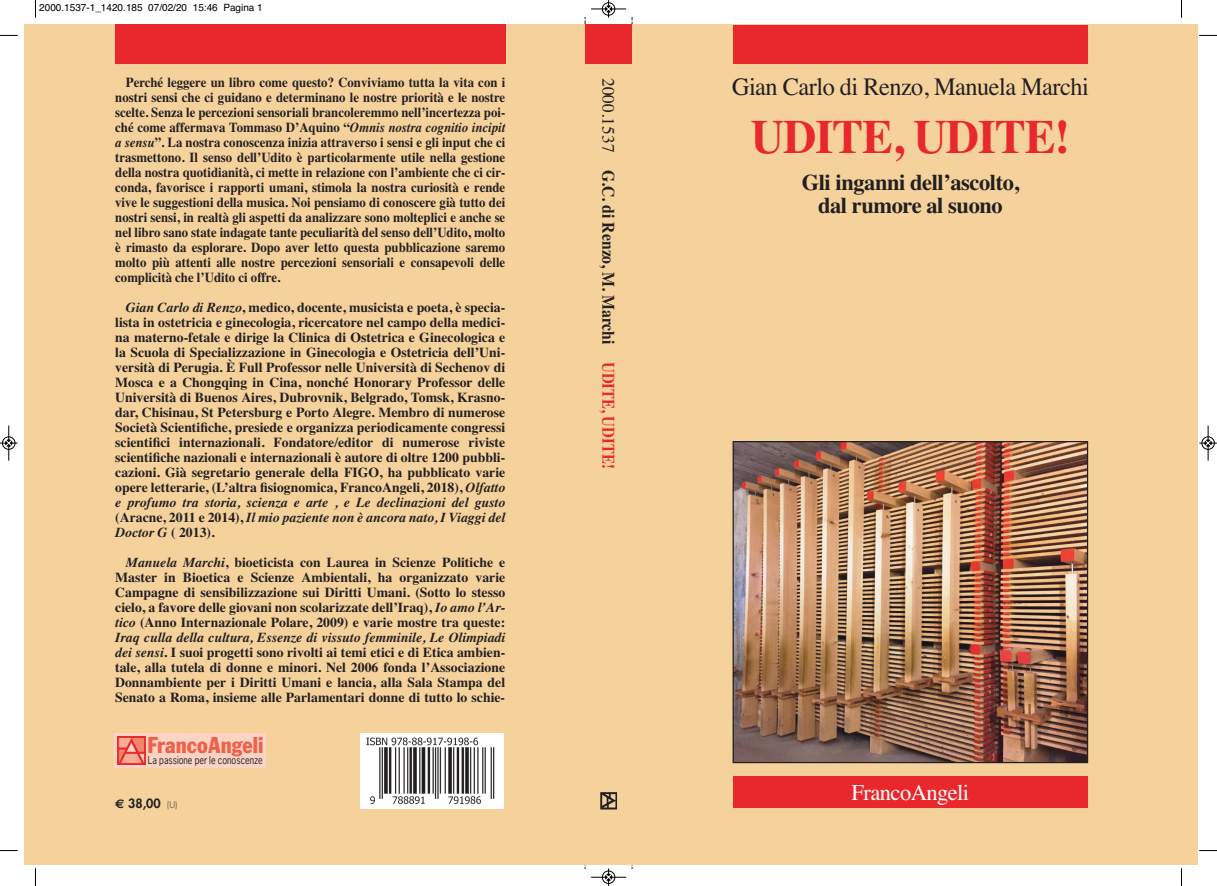
<style>
.page{position:relative;width:1217px;height:886px;background:#fff}
.page>*{position:absolute;margin:0;border:0;box-sizing:border-box;transform-origin:0 0}
.t1{font:700 47.5px "Times";letter-spacing:-.02em;color:#e9282d}
.t2{font:25px "Times";letter-spacing:-.02em;color:#231f20}
.t3{font:700 22.5px/22.5px "Times";letter-spacing:-.02em;color:#231f20;text-align:center}
.t4{font:22.5px "Times";letter-spacing:-.025em;color:#fff}
.t5{font:condensed 22.5px "Franklin Gothic";letter-spacing:.005em;color:#ee604a}
.t6{font:700 17.5px "Times";color:#231f20;scale:.9 1}
.t7{font:700 13.75px/15px "Times";color:#231f20;text-align:justify}
.t8{font:700 13.75px/15px "Times";color:#231f20;text-align:justify;scale:.93 1}
.t9{font:800 12.5px "Futura";color:#231f20}
.t10{font:10.25px "News Gothic";letter-spacing:-.005em;color:#231f20;scale:.88 1}
.t11{font:10px "Helvetica";color:#000}
.s1{font-style:italic}
.s2{font-family:"Euro Sans";font-weight:700}
.s3{font-weight:300;font-size:8.75px}
.s4{font-weight:400}
.s5{color:#e9282d}
</style>
<div class="page">
<div style="left:25px;top:25px;width:1172px;height:840px;background:#f5d29c"></div>
<div style="left:115px;top:24px;width:390px;height:40px;background:#e9282d"></div>
<div style="left:585px;top:24px;width:47px;height:40px;background:#e9282d"></div>
<div style="left:733px;top:25px;width:354px;height:39px;background:#e9282d"></div>
<div style="left:733px;top:776px;width:354px;height:32px;background:#e9282d"></div>
<img style="left:734px;top:443px;width:351px;height:318px">
<div style="left:732px;top:441px;width:355px;height:322px;border:1px solid #231f20"></div>
<img style="left:600px;top:792px;width:17px;height:17px">
<div style="left:360px;top:733px;width:144px;height:76px;background:#fff"></div>
<img style="left:366px;top:737px;width:129px;height:67px">
<div style="left:114px;top:733px;width:152px;height:35px;background:#fbd4c4"></div>
<img style="left:117px;top:736px;width:28px;height:28px">
<svg style="left:35px;top:0;width:1px;height:18px"></svg>
<svg style="left:0;top:35px;width:18px;height:1px"></svg>
<svg style="left:1199px;top:35px;width:17px;height:1px"></svg>
<svg style="left:35px;top:868px;width:1px;height:18px"></svg>
<svg style="left:0;top:850px;width:18px;height:1px"></svg>
<svg style="left:1199px;top:850px;width:17px;height:1px"></svg>
<div style="left:601px;top:2px;width:14px;height:14px;border:1px solid #fff;border-radius:50%"></div>
<hr style="left:591px;top:9px;width:35px;height:1px;background:#000">
<div style="left:602px;top:3px;width:13px;height:12px;border:1px solid #000;border-radius:50%"></div>
<svg style="left:605px;top:0;width:6px;height:18px"></svg>
<div style="left:601px;top:870px;width:14px;height:14px;border:1px solid #fff;border-radius:50%"></div>
<hr style="left:591px;top:877px;width:35px;height:1px;background:#000">
<div style="left:602px;top:871px;width:13px;height:12px;border:1px solid #000;border-radius:50%"></div>
<svg style="left:605px;top:868px;width:6px;height:18px"></svg>
<div style="left:2px;top:436px;width:13px;height:14px;border:1px solid #fff;border-radius:50%"></div>
<hr style="left:9px;top:426px;width:1px;height:35px;background:#000">
<div style="left:2px;top:437px;width:13px;height:12px;border:1px solid #000;border-radius:50%"></div>
<svg style="left:0;top:440px;width:18px;height:6px"></svg>
<div style="left:1201px;top:436px;width:13px;height:14px;border:1px solid #fff;border-radius:50%"></div>
<hr style="left:1207px;top:426px;width:1px;height:35px;background:#000">
<div style="left:1201px;top:437px;width:13px;height:12px;border:1px solid #000;border-radius:50%"></div>
<svg style="left:1199px;top:440px;width:17px;height:6px"></svg>
<p class="t11" style="left:39px;top:2px;width:225px">2000.1537-1_1420.185 07/02/20 15:46 Pagina 1</p>
<p class="t8" style="left:115px;top:75px;width:421px;text-indent:11px">Perché leggere un libro come questo? Conviviamo tutta la vita con i nostri sensi che ci guidano e determinano le nostre priorità e le nostre scelte. Senza le percezioni sensoriali brancoleremmo nell’incertezza poi&shy;ché come affermava Tommaso D’Aquino “<span class="s1">Omnis nostra cognitio incipit a sensu</span>”. La nostra conoscenza inizia attraverso i sensi e gli input che ci trasmettono. Il senso dell’Udito è particolarmente utile nella gestione della nostra quotidianità, ci mette in relazione con l’ambiente che ci cir&shy;conda, favorisce i rapporti umani, stimola la nostra curiosità e rende vive le suggestioni della musica. Noi pensiamo di conoscere già tutto dei nostri sensi, in realtà gli aspetti da analizzare sono molteplici e anche se nel libro sano state indagate tante peculiarità del senso dell’Udito, molto è rimasto da esplorare. Dopo aver letto questa pubblicazione saremo molto più attenti alle nostre percezioni sensoriali e consapevoli delle complicità che l’Udito ci offre.</p>
<p class="t7" style="left:115px;top:300px;width:391px;text-indent:11px"><span class="s1">Gian Carlo di Renzo</span>, medico, docente, musicista e poeta, è specia&shy;lista in ostetricia e ginecologia, ricercatore nel campo della medici&shy;na materno-fetale e dirige la Clinica di Ostetrica e Ginecologica e la Scuola di Specializzazione in Ginecologia e Ostetricia dell’Uni&shy;versità di Perugia. È Full Professor nelle Università di Sechenov di Mosca e a Chongqing in Cina, nonché Honorary Professor delle Università di Buenos Aires, Dubrovnik, Belgrado, Tomsk, Krasno&shy;dar, Chisinau, St Petersburg e Porto Alegre. Membro di numerose Società Scientifiche, presiede e organizza periodicamente congressi scientifici internazionali. Fondatore/editor di numerose riviste scientifiche nazionali e internazionali è autore di oltre 1200 pubbli&shy;cazioni. Già segretario generale della FIGO, ha pubblicato varie opere letterarie, (L’altra fisiognomica, FrancoAngeli, 2018), <span class="s1">Olfatto e profumo tra storia, scienza e arte , e Le declinazioni del gusto </span>(Aracne, 2011 e 2014), <span class="s1">Il mio paziente non è ancora nato, I Viaggi del Doctor G</span> ( 2013).</p>
<p class="t7" style="left:115px;top:555px;width:391px;text-indent:11px"><span class="s1">Manuela Marchi</span>, bioeticista con Laurea in Scienze Politiche e Master in Bioetica e Scienze Ambientali, ha organizzato varie Campagne di sensibilizzazione sui Diritti Umani. (Sotto lo stesso cielo, a favore delle giovani non scolarizzate dell’Iraq), <span class="s1">Io amo l’Ar&shy;tico</span> (Anno Internazionale Polare, 2009) e varie mostre tra queste:<br><span class="s1">Iraq culla della cultura, Essenze di vissuto femminile, Le Olimpiadi dei sensi</span>. I suoi progetti sono rivolti ai temi etici e di Etica ambien&shy;tale, alla tutela di donne e minori. Nel 2006 fonda l’Associazione Donnambiente per i Diritti Umani e lancia, alla Sala Stampa del Senato a Roma, insieme alle Parlamentari donne di tutto lo schie-</p>
<h3 class="t5" style="left:147px;top:737px;width:118px">FrancoAngeli</h3>
<p class="t10" style="left:148px;top:754px;width:132px">La passione per le conoscenze</p>
<p class="t9" style="left:115px;top:797px;width:63px"><span class="s2">€</span> 38,00 <span class="s3">(U)</span></p>
<p class="t6" style="left:618px;top:78px;width:435px;rotate:90deg"><span class="s4">2000.1537</span> G.C. di Renzo, M. Marchi <span class="s5">UDITE, UDITE!</span></p>
<h2 class="t2" style="left:731px;top:71px;width:358px">Gian Carlo di Renzo, Manuela Marchi</h2>
<h1 class="t1" style="left:750px;top:109px;width:321px">UDITE, UDITE!</h1>
<h3 class="t3" style="left:801px;top:171px;width:219px">Gli inganni dell’ascolto, dal rumore al suono</h3>
<h3 class="t4" style="left:851px;top:779px;width:119px">FrancoAngeli</h3>
</div>
